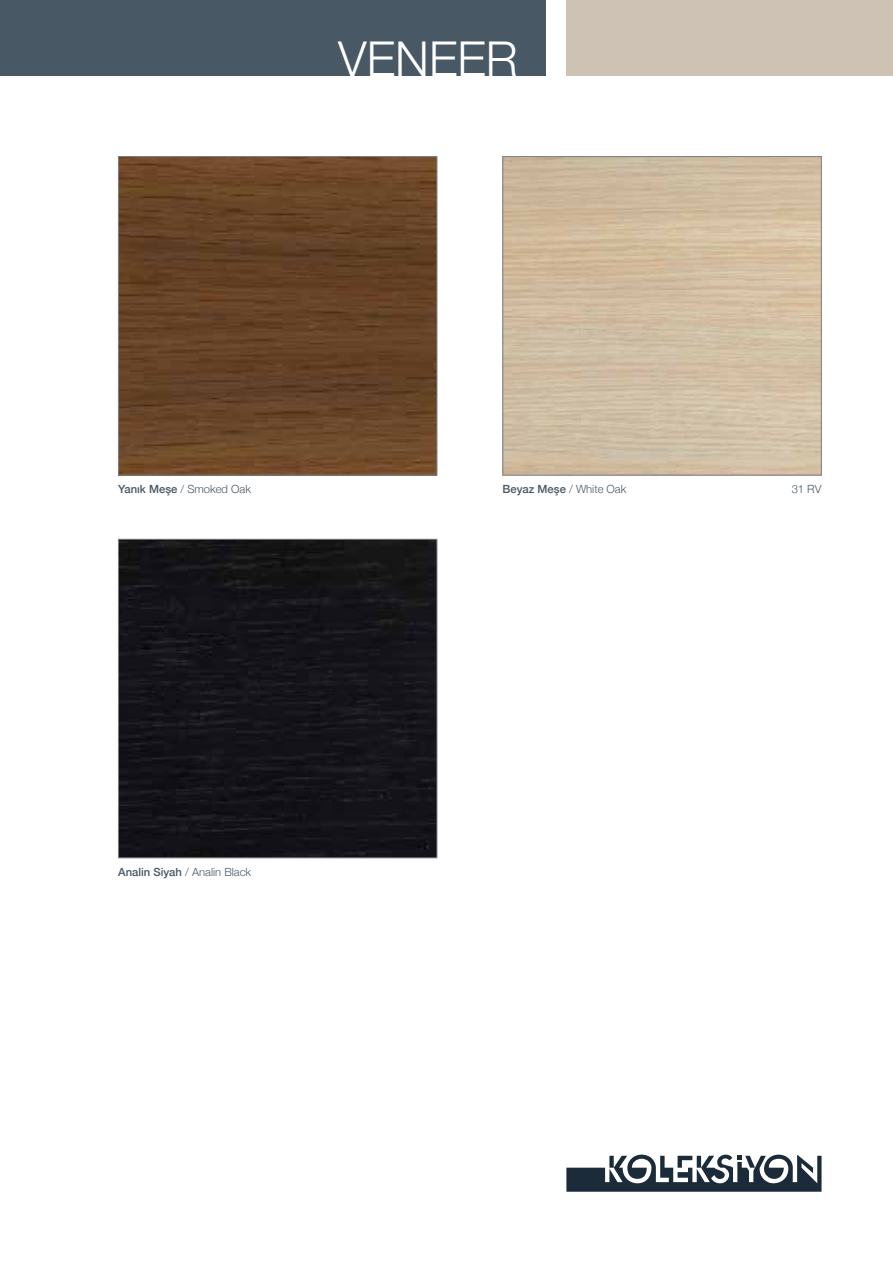
<style>
.page{position:relative;width:893px;height:1263px;background:#fff}
.page>*{position:absolute;margin:0;border:0;box-sizing:border-box;transform-origin:0 0}
.t1{font:300 48px "Helvetica Neue";color:#fff}
.t2{font:300 11.25px "Helvetica Neue";color:#485865}
.t3{font:500 11.25px "Helvetica Neue";color:#485865}
.s1{font-weight:500}
.s2{font-weight:300}
</style>
<div class="page">
<div style="left:0;top:0;width:545px;height:76px;background:#485865"></div>
<div style="left:566px;top:0;width:327px;height:76px;background:#cec2b4"></div>
<svg style="left:566px;top:1154px;width:255px;height:38px"></svg>
<img style="left:120px;top:158px;width:315px;height:315px">
<div style="left:118px;top:156px;width:319px;height:319px;border:1px solid #808285"></div>
<div style="left:503px;top:156px;width:318px;height:319px;border:1px solid #808285"></div>
<img style="left:120px;top:541px;width:315px;height:315px">
<div style="left:118px;top:539px;width:319px;height:319px;border:1px solid #808285"></div>
<p class="t1" style="left:338px;top:20px;width:181px">VENEER</p>
<p class="t2" style="left:118px;top:480px;width:134px"><span class="s1">Yanık Meşe</span> / Smoked Oak</p>
<p class="t3" style="left:503px;top:480px;width:125px">Beyaz Meşe <span class="s2">/ White Oak</span></p>
<p class="t2" style="left:792px;top:480px;width:31px">31 RV</p>
<p class="t2" style="left:118px;top:862px;width:134px"><span class="s1">Analin Siyah</span> / Analin Black</p>
</div>
